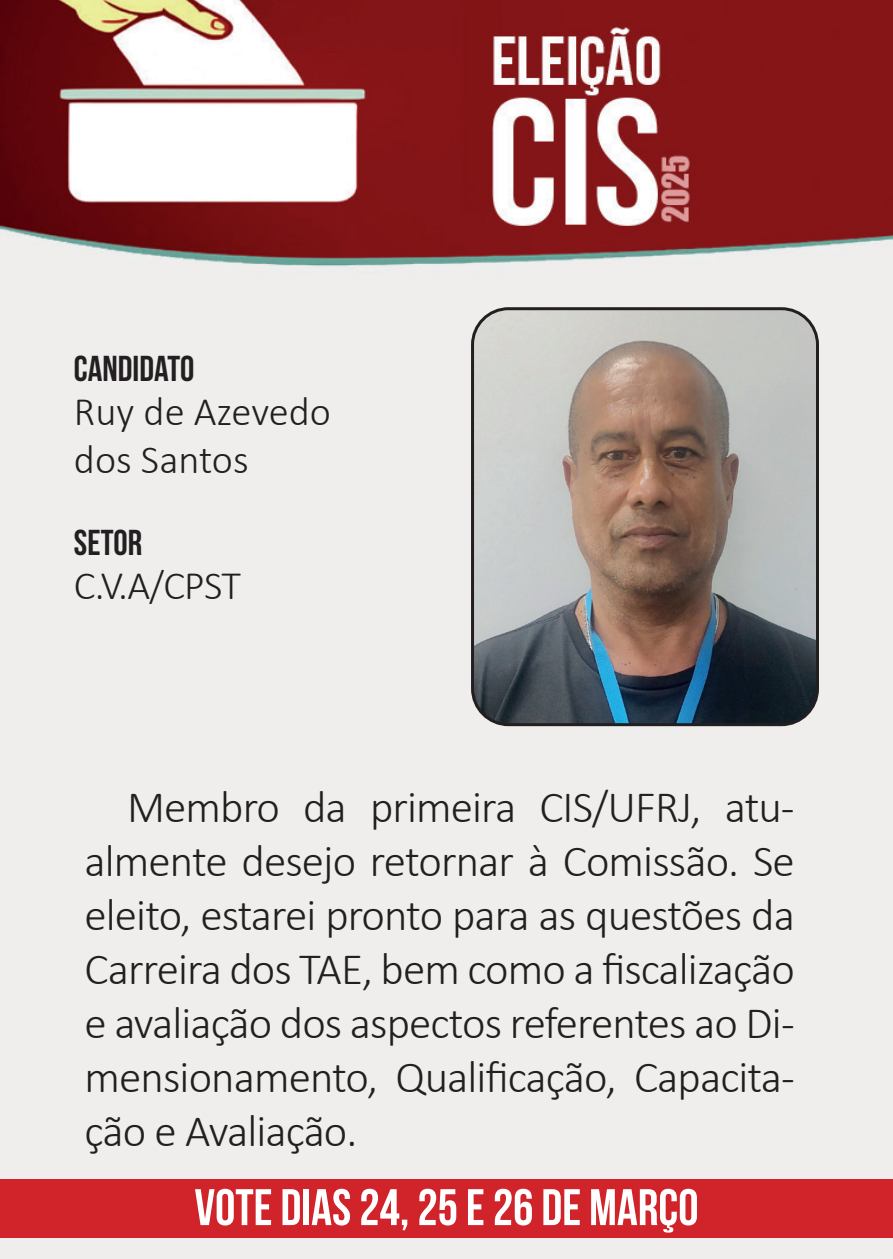
<style>
.page{position:relative;width:893px;height:1259px;background:#fff}
.page>*{position:absolute;margin:0;border:0;box-sizing:border-box;transform-origin:0 0}
.t1{font:51.3px "Bebas Neue";color:#fff}
.t2{font:300 45px/54px "Calibri";letter-spacing:-.02em;color:#231f20;text-align:justify}
.t3{font:300 40.5px/48.6px "Calibri";color:#231f20}
.t4{font:36px "Bebas Neue";color:#231f20}
</style>
<div class="page">
<img style="left:0;top:0;width:893px;height:1259px">
<div style="left:0;top:1179px;width:893px;height:58px;background:#d1232a"></div>
<img style="left:472px;top:309px;width:345px;height:415px">
<div style="left:471px;top:307px;width:348px;height:419px;border:3px solid #231f20;border-radius:36px"></div>
<p class="t4" style="left:74px;top:349px;width:122px">CANDIDATO</p>
<p class="t3" style="left:74px;top:387px;width:258px">Ruy de Azevedo dos Santos</p>
<p class="t4" style="left:74px;top:523px;width:70px">SETOR</p>
<p class="t3" style="left:74px;top:561px;width:168px">C.V.A/CPST</p>
<p class="t2" style="left:85px;top:779px;width:712px;text-indent:43px">Membro da primeira CIS/UFRJ, atu&shy;almente desejo retornar à Comissão. Se eleito, estarei pronto para as questões da Carreira dos TAE, bem como a fiscalização e avaliação dos aspectos referentes ao Di&shy;mensionamento, Qualificação, Capacita&shy;ção e Avaliação.</p>
<p class="t1" style="left:194px;top:1179px;width:506px">VOTE DIAS 24, 25 E 26 DE MARÇO</p>
</div>
